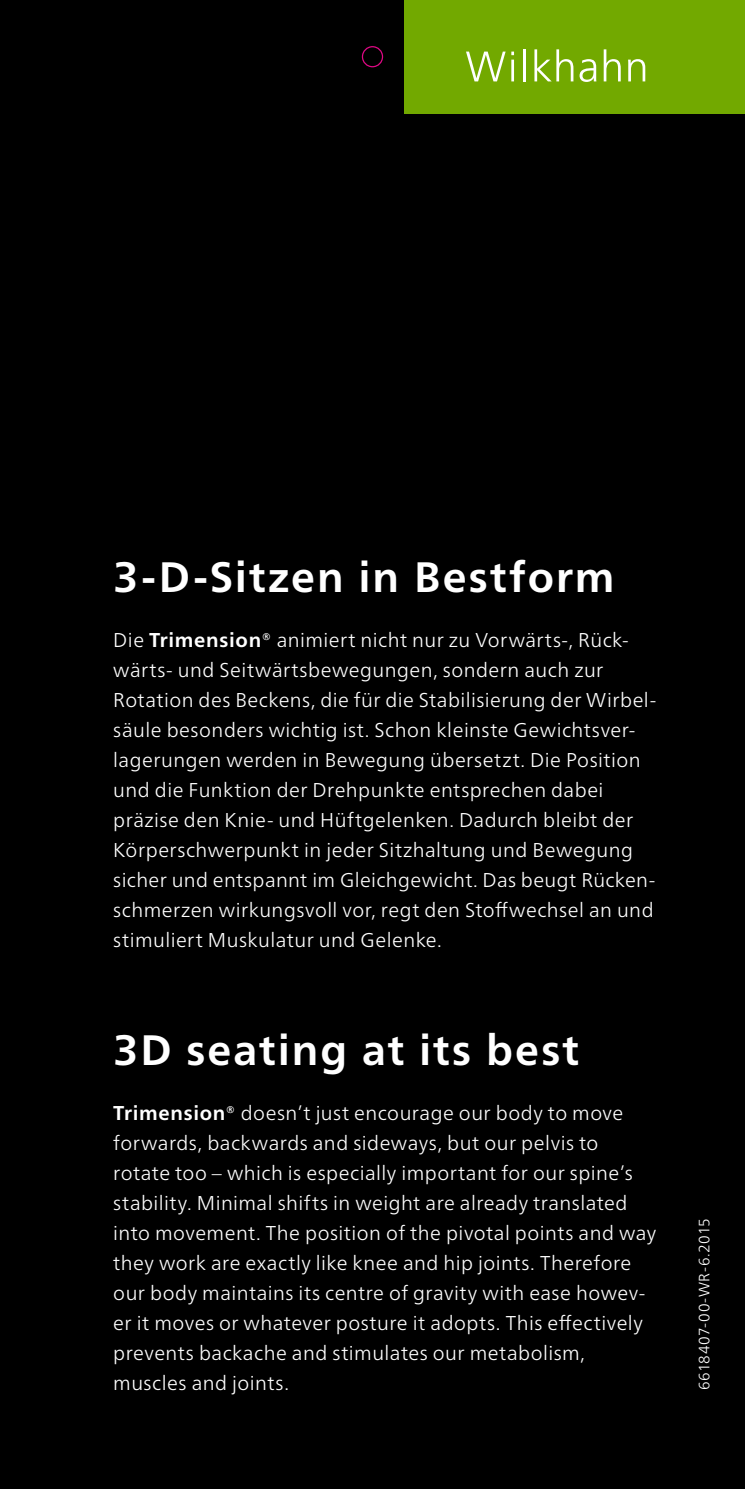
<style>
.page{position:relative;width:745px;height:1489px;background:#fff}
.page>*{position:absolute;margin:0;border:0;box-sizing:border-box;transform-origin:0 0}
.t1{font:700 42.5px "Frutiger Neue LTW1 G";letter-spacing:.045em;color:#fff}
.t2{font:300 20px/30px "Frutiger Neue LTW1 G";letter-spacing:.02em;color:#fff}
.t3{font:300 15px "Frutiger Neue LTW1 G";letter-spacing:.025em;color:#fff}
.s1{font-weight:700}
</style>
<div class="page">
<div style="left:0;top:0;width:744px;height:1488px;background:#000"></div>
<div style="left:404px;top:0;width:340px;height:114px;background:#72a900"></div>
<svg style="left:466px;top:52px;width:39px;height:29px"></svg>
<hr style="left:511px;top:60px;width:2px;height:21px;background:#fff">
<hr style="left:522px;top:49px;width:3px;height:32px;background:#fff">
<svg style="left:534px;top:49px;width:39px;height:32px"></svg>
<svg style="left:579px;top:59px;width:17px;height:23px"></svg>
<svg style="left:603px;top:49px;width:17px;height:32px"></svg>
<svg style="left:628px;top:59px;width:17px;height:22px"></svg>
<div style="left:361px;top:46px;width:22px;height:21px;border:1px solid #e10886;border-radius:50%"></div>
<h1 class="t1" style="left:113px;top:546px;width:502px">3-D-Sitzen in Bestform</h1>
<p class="t2" style="left:113px;top:623px;width:542px">Die <span class="s1">Trimension®</span> animiert nicht nur zu Vorwärts-, Rück&shy;wärts- und Seitwärtsbewegungen, sondern auch zur Rotation des Beckens, die für die Stabilisierung der Wirbel&shy;säule besonders wichtig ist. Schon kleinste Gewichtsver&shy;lagerungen werden in Bewegung übersetzt. Die Position und die Funktion der Drehpunkte entsprechen dabei präzise den Knie- und Hüftgelenken. Dadurch bleibt der Körperschwerpunkt in jeder Sitzhaltung und Bewegung sicher und entspannt im Gleichgewicht. Das beugt Rücken&shy;schmerzen wirkungsvoll vor, regt den Stoffwechsel an und stimuliert Muskulatur und Gelenke.</p>
<h1 class="t1" style="left:113px;top:1018px;width:467px">3D seating at its best</h1>
<p class="t2" style="left:113px;top:1096px;width:544px"><span class="s1">Trimension®</span> doesn’t just encourage our body to move forwards, backwards and sideways, but our pelvis to rotate too – which is especially important for our spine’s stability. Minimal shifts in weight are already translated into movement. The position of the pivotal points and way they work are exactly like knee and hip joints. Therefore our body maintains its centre of gravity with ease howev&shy;er it moves or whatever posture it adopts. This effectively prevents backache and stimulates our metabolism, muscles and joints.</p>
<p class="t3" style="left:692px;top:1389px;width:173px;rotate:-90deg">6618407-00-WR-6.2015</p>
</div>
